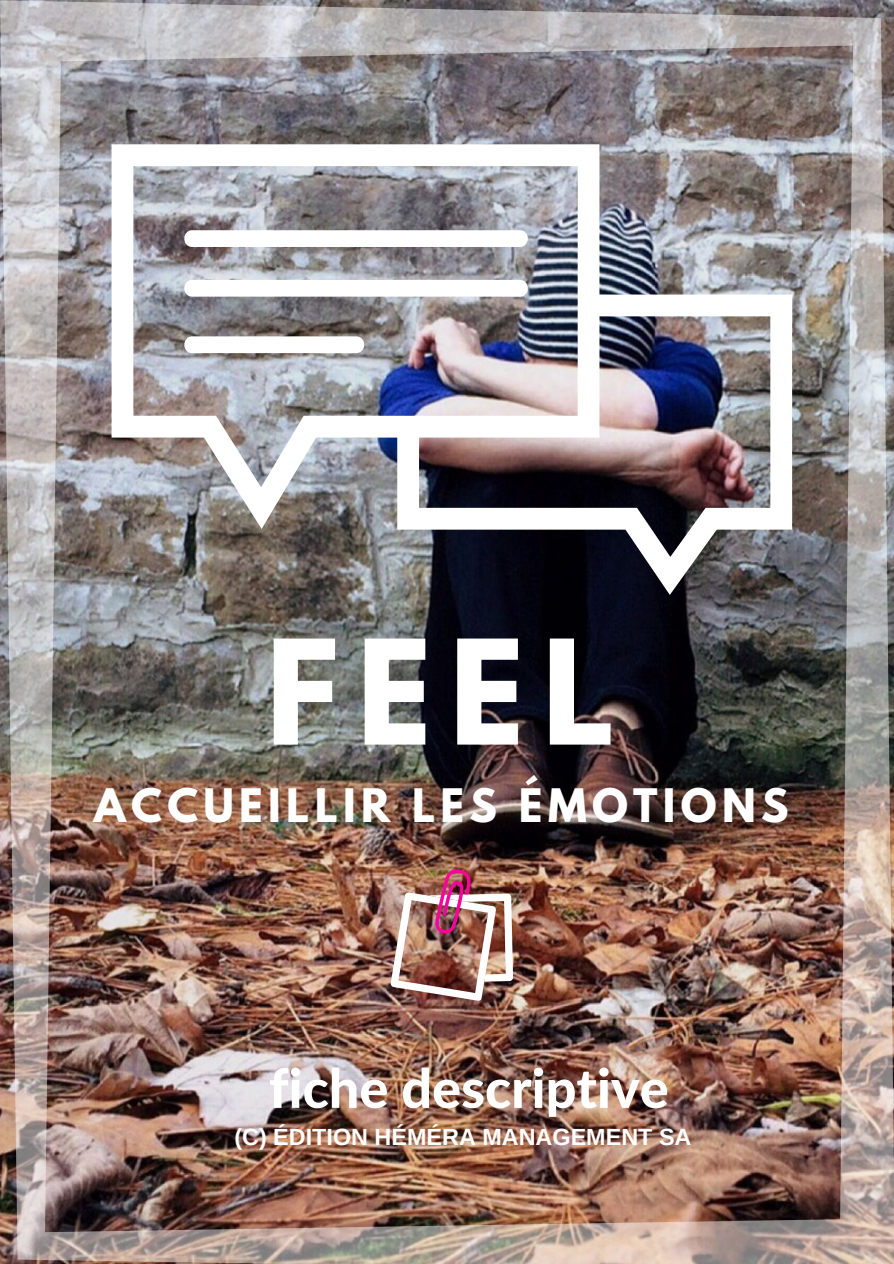
<style>
.page{position:relative;width:894px;height:1264px;background:#fff}
.page>*{position:absolute;margin:0;border:0;box-sizing:border-box;transform-origin:0 0}
.t1{font:700 128.55px "League Spartan";color:#fff}
.t2{font:800 54px "Lato Latin";color:#fff}
.t3{font:700 40.95px "League Spartan";letter-spacing:.13em;color:#fff}
.t4{font:700 23.4px "Arimo";color:#fff}
</style>
<div class="page">
<img style="left:0;top:0;width:893px;height:1263px">
<img style="left:390px;top:868px;width:123px;height:132px">
<h1 class="t1" style="left:266px;top:629px;width:350px">FEEL</h1>
<h3 class="t3" style="left:94px;top:785px;width:696px">ACCUEILLIR LES ÉMOTIONS</h3>
<h2 class="t2" style="left:269px;top:1064px;width:401px">fiche descriptive</h2>
<p class="t4" style="left:234px;top:1124px;width:458px">(C) ÉDITION HÉMÉRA MANAGEMENT SA</p>
</div>
